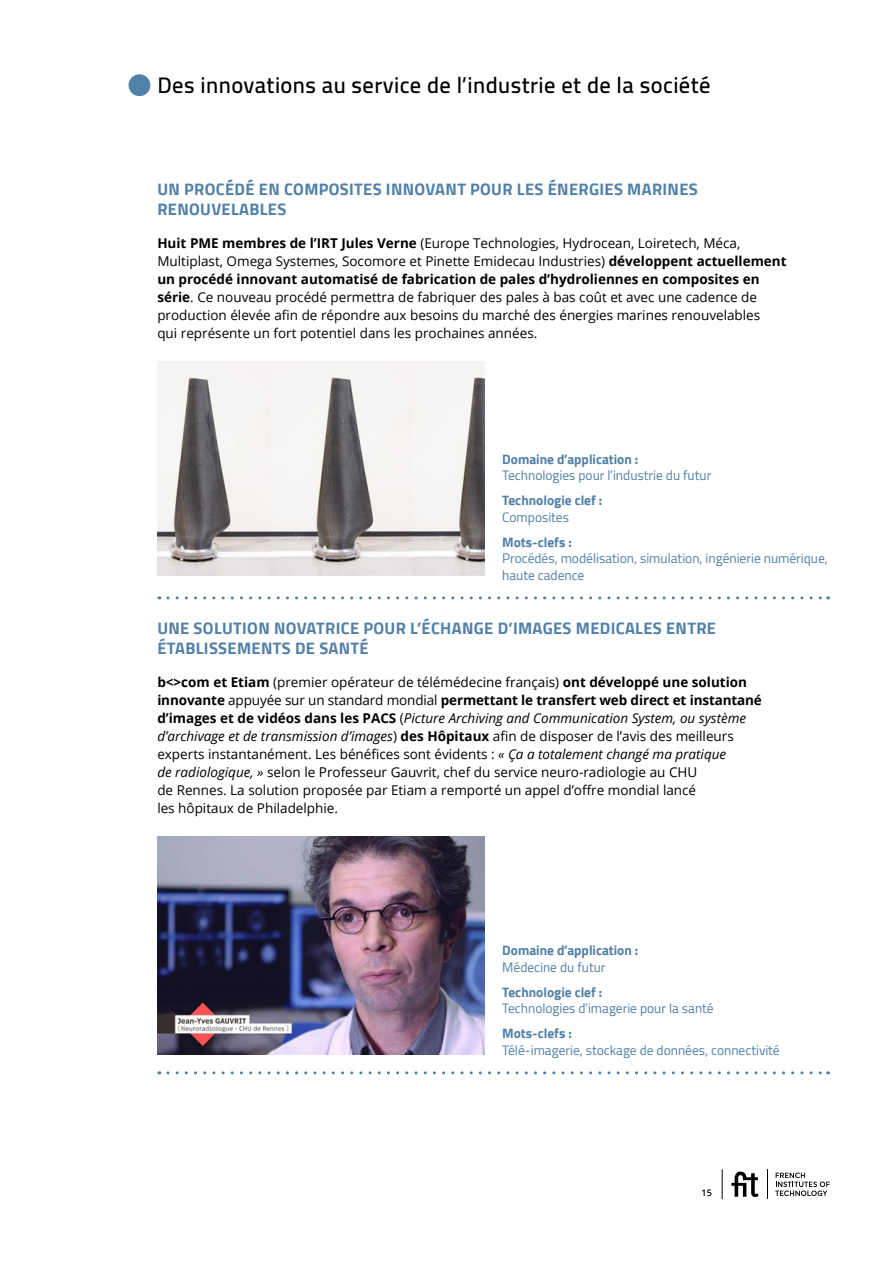
<style>
.page{position:relative;width:893px;height:1263px;background:#fff}
.page>*{position:absolute;margin:0;border:0;box-sizing:border-box;transform-origin:0 0}
.t1{font:600 22.5px "Cairo";letter-spacing:.02em;color:#000}
.t2{font:700 16.5px/19.8px "Cairo";letter-spacing:.02em;color:#5180a8}
.t3{font:13.5px/18px "Open Sans";color:#000}
.t4{font:13.5px/16.5px "Cairo";color:#5180a8}
.t5{font:700 13.5px "Cairo";color:#5180a8}
.t6{font:600 9px "Open Sans";color:#000}
.s1{font-weight:700}
.s2{font-style:italic}
</style>
<div class="page">
<svg style="left:731px;top:1171px;width:28px;height:26px"></svg>
<hr style="left:767px;top:1169px;width:1px;height:30px;background:#000">
<svg style="left:775px;top:1172px;width:55px;height:24px"></svg>
<hr style="left:722px;top:1169px;width:1px;height:30px;background:#000">
<svg style="left:168px;top:596px;width:661px;height:3px"></svg>
<svg style="left:168px;top:1071px;width:661px;height:3px"></svg>
<div style="left:129px;top:74px;width:21px;height:22px;background:#5180a8;border-radius:50%"></div>
<img style="left:157px;top:362px;width:328px;height:213px">
<img style="left:157px;top:837px;width:328px;height:217px">
<h1 class="t1" style="left:157px;top:72px;width:555px">Des innovations au service de l’industrie et de la société</h1>
<p class="t2" style="left:157px;top:180px;width:542px">UN PROCÉDÉ EN COMPOSITES INNOVANT POUR LES ÉNERGIES MARINES<br>RENOUVELABLES</p>
<p class="t3" style="left:157px;top:234px;width:631px"><span class="s1">Huit PME membres de l’IRT Jules Verne</span> (Europe Technologies, Hydrocean, Loiretech, Méca, Multiplast, Omega Systemes, Socomore et Pinette Emidecau Industries) <span class="s1">développent actuellement un procédé innovant automatisé de fabrication de pales d’hydroliennes en composites en série</span>. Ce nouveau procédé permettra de fabriquer des pales à bas coût et avec une cadence de production élevée afin de répondre aux besoins du marché des énergies marines renouvelables<br>qui représente un fort potentiel dans les prochaines années.</p>
<p class="t5" style="left:502px;top:451px;width:138px">Domaine d’application :</p>
<p class="t4" style="left:502px;top:467px;width:211px">Technologies pour l’industrie du futur</p>
<p class="t5" style="left:502px;top:492px;width:102px">Technologie clef :</p>
<p class="t4" style="left:502px;top:509px;width:68px">Composites</p>
<p class="t5" style="left:502px;top:534px;width:71px">Mots-clefs :</p>
<p class="t4" style="left:502px;top:550px;width:327px">Procédés, modélisation, simulation, ingénierie numérique, haute cadence</p>
<p class="t2" style="left:157px;top:619px;width:560px">UNE SOLUTION NOVATRICE POUR L’ÉCHANGE D’IMAGES MEDICALES ENTRE<br>ÉTABLISSEMENTS DE SANTÉ</p>
<p class="t3" style="left:157px;top:673px;width:606px"><span class="s1">b&lt;&gt;com et Etiam</span> (premier opérateur de télémédecine français) <span class="s1">ont développé une solution innovante</span> appuyée sur un standard mondial <span class="s1">permettant le transfert web direct et instantané d’images et de vidéos dans les PACS</span> (<span class="s2">Picture Archiving and Communication System, ou système d’archivage et de transmission d’images</span>) <span class="s1">des Hôpitaux</span> afin de disposer de l’avis des meilleurs experts instantanément. Les bénéfices sont évidents : <span class="s2">« Ça a totalement changé ma pratique<br>de radiologique, »</span> selon le Professeur Gauvrit, chef du service neuro-radiologie au CHU<br>de Rennes. La solution proposée par Etiam a remporté un appel d’offre mondial lancé<br>les hôpitaux de Philadelphie.</p>
<p class="t5" style="left:502px;top:942px;width:138px">Domaine d’application :</p>
<p class="t4" style="left:502px;top:959px;width:105px">Médecine du futur</p>
<p class="t5" style="left:502px;top:984px;width:102px">Technologie clef :</p>
<p class="t4" style="left:502px;top:1000px;width:213px">Technologies d’imagerie pour la santé</p>
<p class="t5" style="left:502px;top:1025px;width:71px">Mots-clefs :</p>
<p class="t4" style="left:502px;top:1042px;width:279px">Télé-imagerie, stockage de données, connectivité</p>
<p class="t6" style="left:702px;top:1186px;width:12px">15</p>
</div>
